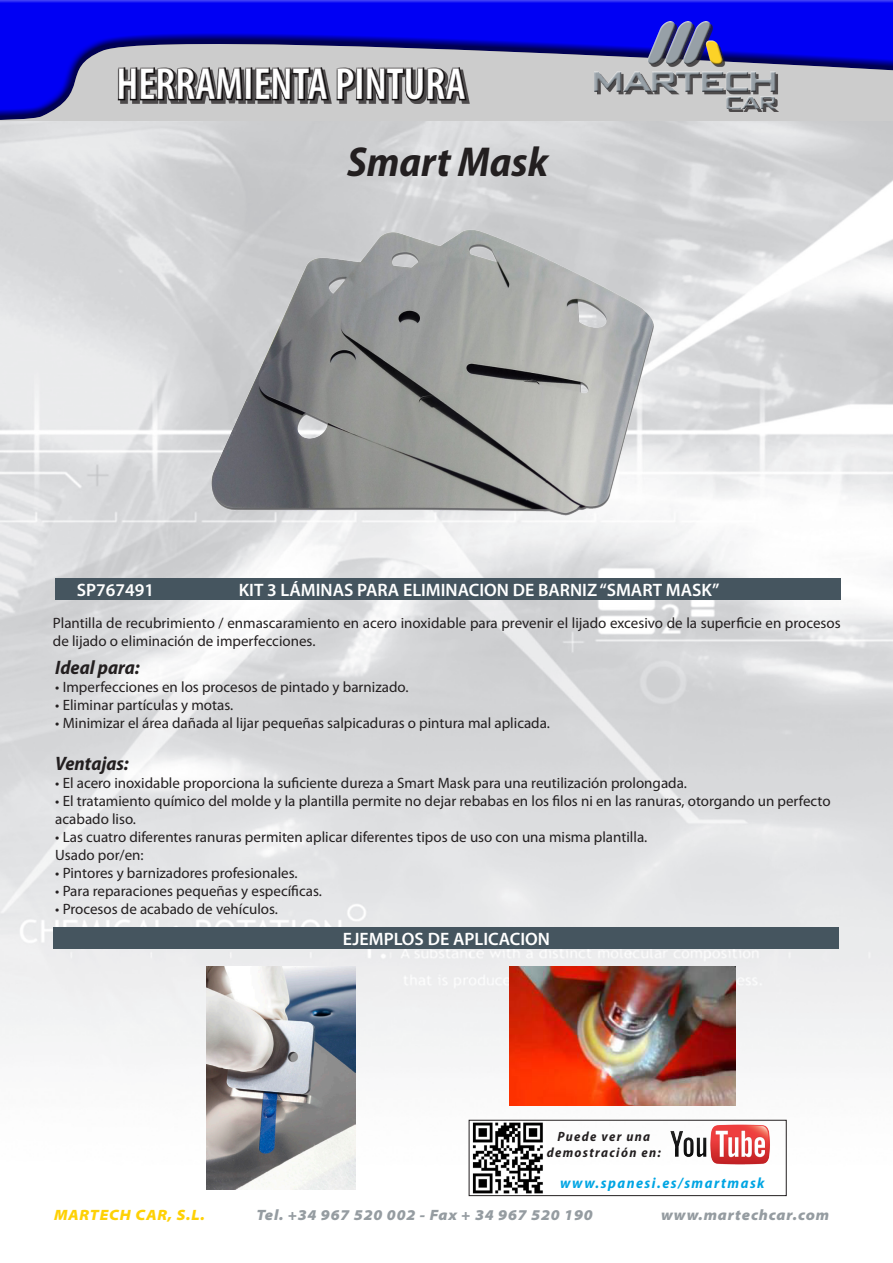
<style>
.page{position:relative;width:893px;height:1263px;background:#fff}
.page>*{position:absolute;margin:0;border:0;box-sizing:border-box;transform-origin:0 0}
.t1{font:600 condensed 45px "Myriad Pro";color:#fff}
.t2{font:italic 700 semi-condensed 42px "Myriad Pro";color:#231f20}
.t3{font:italic 700 semi-condensed 19.5px "Myriad Pro";color:#231f20}
.t4{font:600 18px "Myriad Pro";color:#fff}
.t5{font:15px/18px "Myriad Pro";color:#231f20}
.Pie_de_página{font:italic 900 semi-expanded 15px "Myriad Pro";letter-spacing:.05em;color:#959ca1}
.Texto{font:italic 700 semi-condensed 15px "Myriad Pro";letter-spacing:.1em;color:#00a5e3}
.Pie_de_página-2{font:italic 900 semi-expanded 15px "Myriad Pro";letter-spacing:.05em;color:#fed105}
.Texto-2{font:italic 700 semi-condensed 13.5px/16.2px "Myriad Pro";letter-spacing:.1em;color:#231f20;text-align:center}
</style>
<div class="page">
<img style="left:0;top:122px;width:893px;height:1075px">
<div style="left:55px;top:579px;width:786px;height:21px;background:#45555f"></div>
<div style="left:54px;top:927px;width:785px;height:22px;background:#45555f"></div>
<div style="left:0;top:0;width:893px;height:89px;background:#fff;opacity:.75"></div>
<div style="left:0;top:33px;width:893px;height:89px;background:#231f20;opacity:.75"></div>
<div style="left:121px;top:70px;width:349px;height:34px;background:#231f20;opacity:.75"></div>
<div style="left:115px;top:65px;width:347px;height:36px;background:#ccc"></div>
<div style="left:116px;top:67px;width:353px;height:36px;background:#231f20;opacity:.75"></div>
<div style="left:597px;top:24px;width:182px;height:88px;background:#231f20;opacity:.75"></div>
<div style="left:593px;top:20px;width:184px;height:89px;background:#fff;opacity:.75"></div>
<div style="left:593px;top:23px;width:185px;height:87px;background:#231f20;opacity:.75"></div>
<img style="left:662px;top:1122px;width:116px;height:48px">
<div style="left:469px;top:1120px;width:317px;height:76px;border:1px solid #231f20"></div>
<img style="left:471px;top:1121px;width:74px;height:73px">
<img style="left:206px;top:198px;width:458px;height:341px">
<img style="left:206px;top:966px;width:149px;height:224px">
<img style="left:509px;top:966px;width:226px;height:140px">
<h1 class="t1" style="left:117px;top:59px;width:351px">HERRAMIENTA PINTURA</h1>
<p class="t2" style="left:347px;top:139px;width:203px">Smart Mask</p>
<p class="t4" style="left:77px;top:580px;width:79px">SP767491</p>
<p class="t4" style="left:239px;top:580px;width:482px">KIT 3 LÁMINAS PARA ELIMINACION DE BARNIZ “SMART MASK”</p>
<p class="t5" style="left:53px;top:614px;width:789px">Plantilla de recubrimiento / enmascaramiento en acero inoxidable para prevenir el lijado excesivo de la superficie en procesos de lijado o eliminación de imperfecciones.</p>
<p class="t3" style="left:55px;top:657px;width:86px">Ideal para:</p>
<p class="t5" style="left:55px;top:679px;width:355px">• Imperfecciones en los procesos de pintado y barnizado.</p>
<p class="t5" style="left:55px;top:697px;width:179px">• Eliminar partículas y motas.</p>
<p class="t5" style="left:55px;top:715px;width:496px">• Minimizar el área dañada al lijar pequeñas salpicaduras o pintura mal aplicada.</p>
<p class="t3" style="left:55px;top:753px;width:75px">Ventajas:</p>
<p class="t5" style="left:55px;top:774px;width:633px">• El acero inoxidable proporciona la suficiente dureza a Smart Mask para una reutilización prolongada.</p>
<p class="t5" style="left:55px;top:792px;width:777px">• El tratamiento químico del molde y la plantilla permite no dejar rebabas en los filos ni en las ranuras, otorgando un perfecto acabado liso.</p>
<p class="t5" style="left:55px;top:828px;width:594px">• Las cuatro diferentes ranuras permiten aplicar diferentes tipos de uso con una misma plantilla.</p>
<p class="t5" style="left:55px;top:846px;width:90px">Usado por/en:</p>
<p class="t5" style="left:55px;top:864px;width:244px">• Pintores y barnizadores profesionales.</p>
<p class="t5" style="left:55px;top:882px;width:268px">• Para reparaciones pequeñas y específicas.</p>
<p class="t5" style="left:55px;top:900px;width:224px">• Procesos de acabado de vehículos.</p>
<p class="t4" style="left:343px;top:929px;width:209px">EJEMPLOS DE APLICACION</p>
<p class="Texto-2" style="left:547px;top:1128px;width:116px">Puede ver una demostración en:</p>
<p class="Texto" style="left:560px;top:1174px;width:206px">www.spanesi.es/smartmask</p>
<p class="Pie_de_página-2" style="left:54px;top:1206px;width:152px">MARTECH CAR, S.L.</p>
<p class="Pie_de_página" style="left:256px;top:1206px;width:338px">Tel. +34 967 520 002 - Fax + 34 967 520 190</p>
<p class="Pie_de_página" style="left:661px;top:1206px;width:170px">www.martechcar.com</p>
</div>
